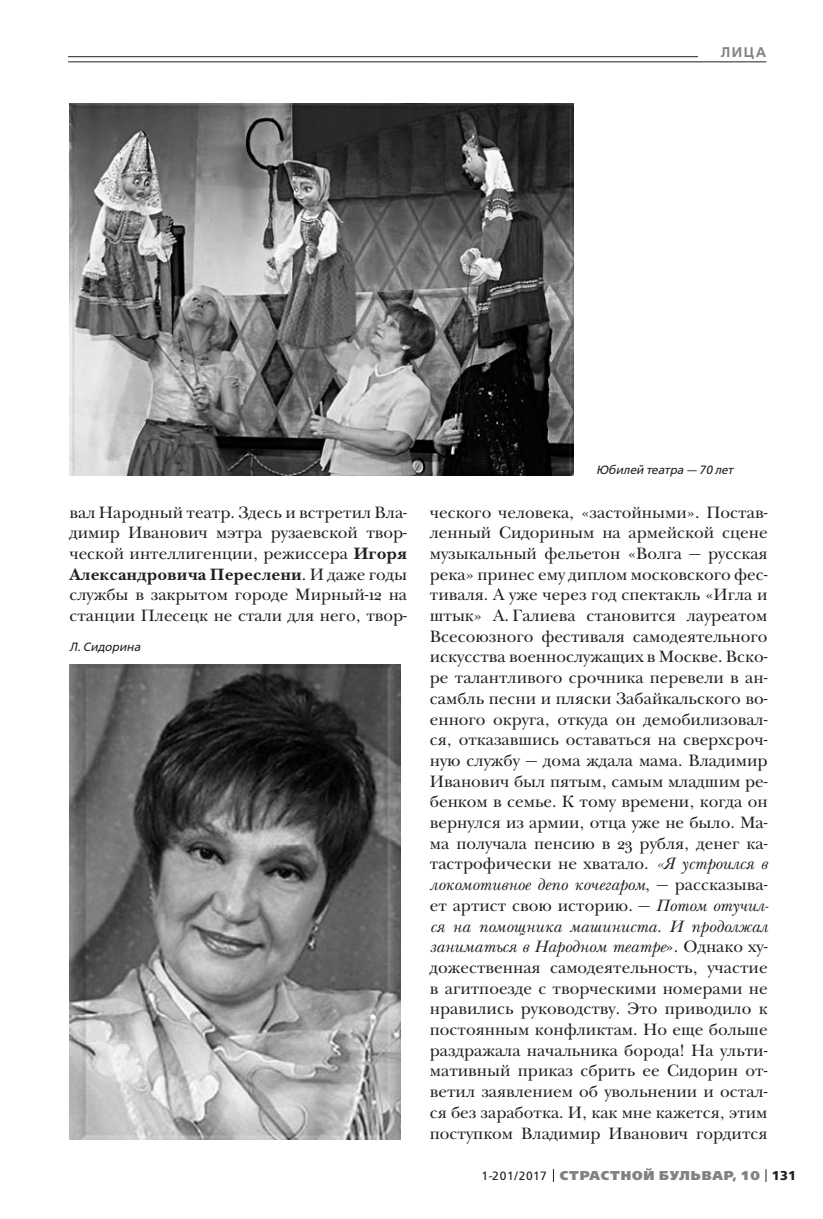
<style>
.page{position:relative;width:823px;height:1219px;background:#fff}
.page>*{position:absolute;margin:0;border:0;box-sizing:border-box;transform-origin:0 0}
.t1{font:17px/20.6px "New Baskerville ITC";color:#231f20;text-align:justify}
.t2{font:600 14px "Free Set";color:#808285}
.t3{font:800 12.8px "Free Set";letter-spacing:.07em;color:#808285}
.t4{font:italic 12px "Free Set";color:#231f20}
.s1{font-weight:700}
.s2{font-style:italic}
.s3{font-weight:400;font-size:12px;color:#231f20}
.s4{font-weight:700;color:#231f20}
</style>
<div class="page">
<svg style="left:765px;top:1169px;width:1px;height:13px"></svg>
<hr style="left:68px;top:56px;width:697px;height:1px;background:#231f20">
<div style="left:697px;top:41px;width:68px;height:21px;background:#fff"></div>
<hr style="left:68px;top:62px;width:697px;height:1px;background:#231f20">
<img style="left:69px;top:103px;width:504px;height:372px">
<img style="left:69px;top:664px;width:331px;height:476px">
<p class="t2" style="left:720px;top:45px;width:47px">ЛИЦА</p>
<p class="t4" style="left:595px;top:464px;width:102px">Юбилей театра —</p>
<p class="t4" style="left:714px;top:464px;width:20px">лет</p>
<p class="t1" style="left:69px;top:503px;width:339px">вал Народный театр. Здесь и встретил Вла&shy;димир Иванович мэтра рузаевской твор&shy;ческой интеллигенции, режиссера <span class="s1">Игоря Александровича Переслени</span>. И даже годы службы в закрытом городе Мирный-12 на станции Плесецк не стали для него, твор-</p>
<p class="t1" style="left:429px;top:503px;width:340px">ческого человека, «застойными». Постав&shy;ленный Сидориным на армейской сцене музыкальный фельетон «Волга — русская река» принес ему диплом московского фес&shy;тиваля. А уже через год спектакль «Игла и штык» А. Галиева становится лауреатом Всесоюзного фестиваля самодеятельного искусства военнослужащих в Москве. Вско&shy;ре талантливого срочника перевели в ан&shy;самбль песни и пляски Забайкальского во&shy;енного округа, откуда он демобилизовал&shy;ся, отказавшись оставаться на сверхсроч&shy;ную службу — дома ждала мама. Владимир Иванович был пятым, самым младшим ре&shy;бенком в семье. К тому времени, когда он вернулся из армии, отца уже не было. Ма&shy;ма получала пенсию в 23 рубля, денег ка&shy;тастрофически не хватало. <span class="s2">«Я устроился в локомотивное депо кочегаром</span>, — рассказыва&shy;ет артист свою историю. — <span class="s2">Потом отучил&shy;ся на помощника машиниста. И продолжал заниматься в Народном театре</span>». Однако ху&shy;дожественная самодеятельность, участие в агитпоезде с творческими номерами не нравились руководству. Это приводило к постоянным конфликтам. Но еще больше раздражала начальника борода! На ульти&shy;мативный приказ сбрить ее Сидорин от&shy;ветил заявлением об увольнении и остал&shy;ся без заработка. И, как мне кажется, этим поступком Владимир Иванович гордится</p>
<p class="t4" style="left:69px;top:641px;width:73px">Л. Сидорина</p>
<p class="t3" style="left:481px;top:1169px;width:316px"><span class="s3">1-201/2017</span> СТРАСТНОЙ БУЛЬВАР, 10 <span class="s4">131</span></p>
</div>
